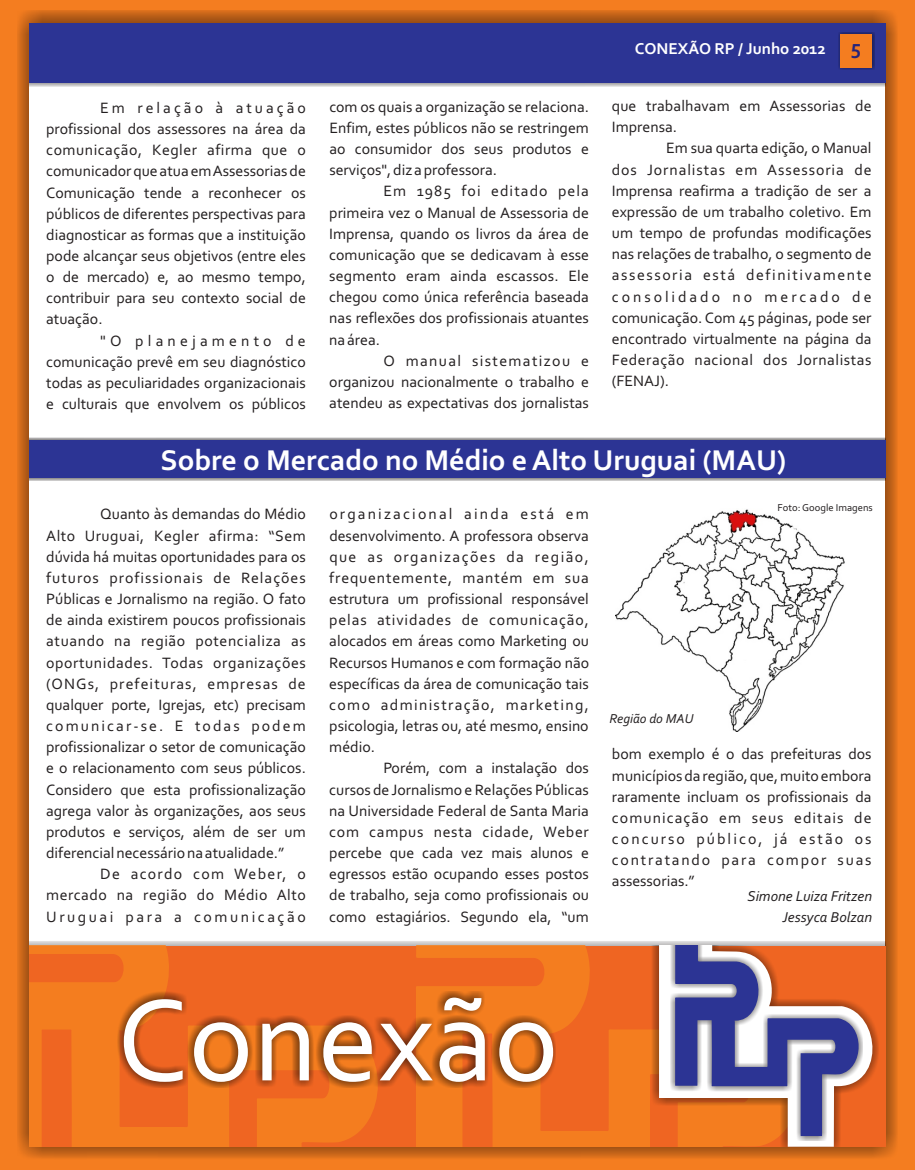
<style>
.page{position:relative;width:915px;height:1170px;background:#fff}
.page>*{position:absolute;margin:0;border:0;box-sizing:border-box;transform-origin:0 0}
.t1{font:121.8px "Corbel";color:#fff}
.t2{font:700 30px "Corbel";color:#fff}
.t3{font:700 16.5px "Corbel";color:#fff}
.t4{font:15.75px/21.1px "Corbel";color:#231f20;text-align:justify}
.t5{font:italic 15px/20.9px "Corbel";color:#231f20;text-align:right}
.t6{font:italic 13.5px "Corbel";color:#231f20}
.t7{font:10.5px "Corbel";color:#231f20}
.s1{font-size:21px;color:#26247b}
</style>
<div class="page">
<div style="left:0;top:0;width:914px;height:1169px;background:#f47d20"></div>
<div style="left:17px;top:10px;width:880px;height:1149px;background:#231f20;opacity:.69"></div>
<div style="left:30px;top:23px;width:854px;height:1123px;background:#fff"></div>
<div style="left:30px;top:23px;width:854px;height:64px;background:#231f20;opacity:.78"></div>
<div style="left:30px;top:23px;width:854px;height:59px;background:#2c3494"></div>
<div style="left:30px;top:437px;width:854px;height:44px;background:#231f20;opacity:.78"></div>
<div style="left:30px;top:440px;width:854px;height:38px;background:#2c3494"></div>
<div style="left:30px;top:940px;width:854px;height:206px;background:#231f20;opacity:.49"></div>
<svg style="left:415px;top:945px;width:42px;height:201px;background:#f27620"></svg>
<svg style="left:30px;top:945px;width:362px;height:201px;background:#f17121"></svg>
<svg style="left:464px;top:945px;width:420px;height:201px;background:#ef752d"></svg>
<div style="left:670px;top:945px;width:192px;height:196px;background:#231f20;opacity:.69"></div>
<svg style="left:674px;top:945px;width:191px;height:191px"></svg>
<div style="left:110px;top:991px;width:445px;height:97px;background:#231f20;opacity:.78"></div>
<div style="left:837px;top:32px;width:37px;height:38px;background:#231f20;opacity:.49"></div>
<div style="left:839px;top:34px;width:32px;height:33px;background:#f47d20"></div>
<img style="left:615px;top:509px;width:230px;height:223px">
<p class="t3" style="left:634px;top:42px;width:228px">CONEXÃO RP / Junho 2012 <span class="s1">5</span></p>
<p class="t4" style="left:611px;top:97px;width:261px">que trabalhavam em Assessorias de<br>Imprensa.</p>
<p class="t4" style="left:611px;top:139px;width:261px;text-indent:54px">Em sua quarta edição, o Manual dos Jornalistas em Assessoria de Imprensa reafirma a tradição de ser a expressão de um trabalho coletivo. Em um tempo de profundas modificações nas relações de trabalho, o segmento de assessoria está definitivamente consolidado no mercado de comunicação. Com 45 páginas, pode ser encontrado virtualmente na página da Federação nacional dos Jornalistas (FENAJ).</p>
<p class="t4" style="left:329px;top:97px;width:261px">com os quais a organização se relaciona.<br>Enfim, estes públicos não se restringem ao consumidor dos seus produtos e serviços", diz a professora.</p>
<p class="t4" style="left:329px;top:182px;width:261px;text-indent:54px">Em 1985 foi editado pela primeira vez o Manual de Assessoria de Imprensa, quando os livros da área de comunicação que se dedicavam à esse segmento eram ainda escassos. Ele chegou como única referência baseada nas reflexões dos profissionais atuantes na área.</p>
<p class="t4" style="left:329px;top:351px;width:261px;text-indent:54px">O manual sistematizou e organizou nacionalmente o trabalho e atendeu as expectativas dos jornalistas</p>
<p class="t4" style="left:46px;top:98px;width:261px;text-indent:54px">Em relação à atuação profissional dos assessores na área da comunicação, Kegler afirma que o comunicador que atua em Assessorias de Comunicação tende a reconhecer os públicos de diferentes perspectivas para diagnosticar as formas que a instituição pode alcançar seus objetivos (entre eles o de mercado) e, ao mesmo tempo, contribuir para seu contexto social de atuação.</p>
<p class="t4" style="left:46px;top:331px;width:261px;text-indent:54px">"O planejamento de comunicação prevê em seu diagnóstico todas as peculiaridades organizacionais e culturais que envolvem os públicos</p>
<h2 class="t2" style="left:160px;top:448px;width:627px">Sobre o Mercado no Médio e Alto Uruguai (MAU)</h2>
<p class="t4" style="left:46px;top:505px;width:261px;text-indent:54px">Quanto às demandas do Médio Alto Uruguai, Kegler afirma: “Sem dúvida há muitas oportunidades para os futuros profissionais de Relações Públicas e Jornalismo na região. O fato de ainda existirem poucos profissionais atuando na região potencializa as oportunidades. Todas organizações (ONGs, prefeituras, empresas de qualquer porte, Igrejas, etc) precisam comunicar-se. E todas podem profissionalizar o setor de comunicação e o relacionamento com seus públicos.<br>Considero que esta profissionalização agrega valor às organizações, aos seus produtos e serviços, além de ser um diferencial necessário na atualidade.”</p>
<p class="t4" style="left:46px;top:864px;width:261px;text-indent:54px">De acordo com Weber, o mercado na região do Médio Alto Uruguai para a comunicação</p>
<p class="t4" style="left:329px;top:505px;width:261px">organizacional ainda está em desenvolvimento. A professora observa que as organizações da região, frequentemente, mantém em sua estrutura um profissional responsável pelas atividades de comunicação, alocados em áreas como Marketing ou Recursos Humanos e com formação não específicas da área de comunicação tais como administração, marketing, psicologia, letras ou, até mesmo, ensino médio.</p>
<p class="t4" style="left:329px;top:759px;width:261px;text-indent:54px">Porém, com a instalação dos cursos de Jornalismo e Relações Públicas na Universidade Federal de Santa Maria com campus nesta cidade, Weber percebe que cada vez mais alunos e egressos estão ocupando esses postos de trabalho, seja como profissionais ou como estagiários. Segundo ela, “um</p>
<p class="t6" style="left:609px;top:713px;width:85px">Região do MAU</p>
<p class="t7" style="left:777px;top:503px;width:97px">Foto: Google Imagens</p>
<p class="t4" style="left:611px;top:745px;width:261px">bom exemplo é o das prefeituras dos municípios da região, que, muito embora raramente incluam os profissionais da comunicação em seus editais de concurso público, já estão os contratando para compor suas assessorias.”</p>
<p class="t5" style="left:747px;top:887px;width:126px">Simone Luiza Fritzen<br>Jessyca Bolzan</p>
<h1 class="t1" style="left:117px;top:989px;width:443px">Conexão</h1>
</div>
